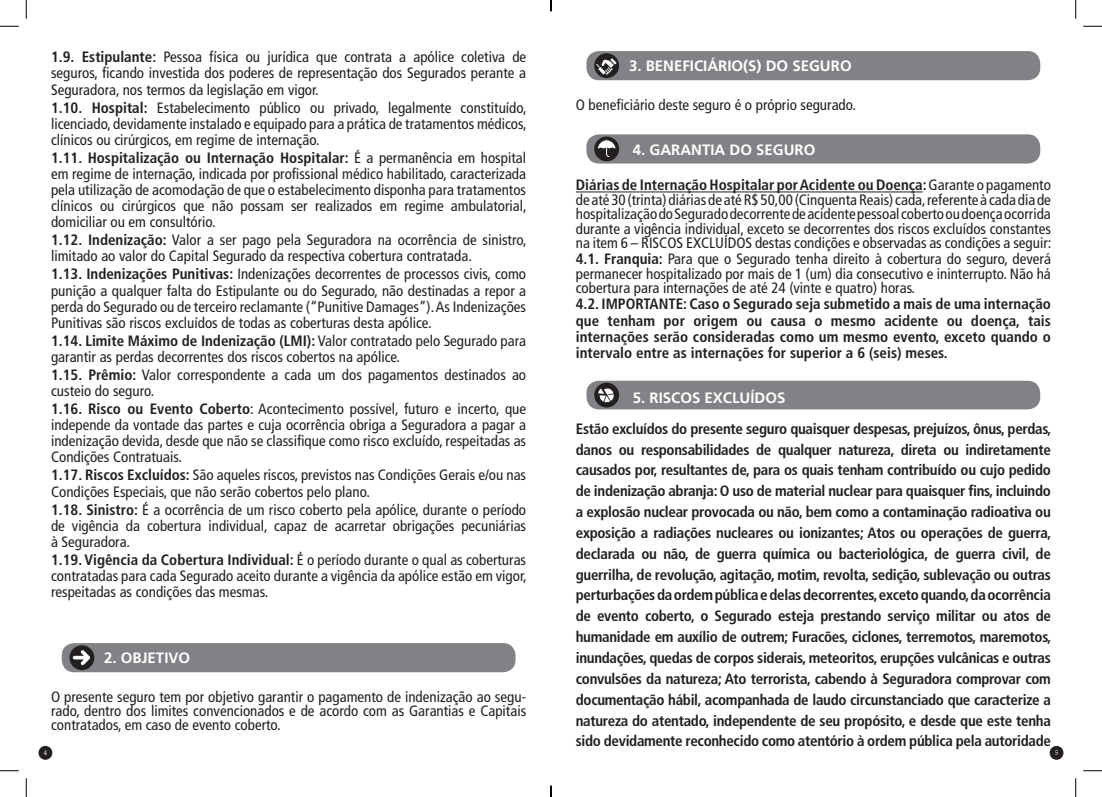
<style>
.page{position:relative;width:1102px;height:797px;background:#fff}
.page>*{position:absolute;margin:0;border:0;box-sizing:border-box;transform-origin:0 0}
.t1{font:condensed 15px/16.1px "Frutiger LT Std";color:#231f20;text-align:justify}
.t2{font:700 condensed 15px/20.9px "Frutiger LT Std";letter-spacing:-.015em;color:#231f20;text-align:justify}
.t3{font:700 15px "Frutiger LT Std";color:#fff}
.t4{font:7.5px "Minion Pro";color:#fff}
.s1{font-weight:700}
</style>
<div class="page">
<div style="left:38px;top:746px;width:14px;height:13px;background:#231f20;border-radius:50%"></div>
<div style="left:1049px;top:746px;width:14px;height:13px;background:#231f20;border-radius:50%"></div>
<div style="left:62px;top:643px;width:453px;height:29px;background:#808285;border-radius:12px"></div>
<div style="left:69px;top:645px;width:25px;height:25px;background:#231f20;border-radius:50%"></div>
<svg style="left:73px;top:650px;width:17px;height:15px"></svg>
<div style="left:586px;top:134px;width:454px;height:29px;background:#808285;border-radius:12px"></div>
<div style="left:594px;top:136px;width:25px;height:25px;background:#231f20;border-radius:50%"></div>
<svg style="left:597px;top:140px;width:18px;height:17px"></svg>
<div style="left:586px;top:381px;width:454px;height:28px;background:#808285;border-radius:12px"></div>
<div style="left:594px;top:382px;width:25px;height:25px;background:#231f20;border-radius:50%"></div>
<svg style="left:598px;top:388px;width:16px;height:14px"></svg>
<div style="left:586px;top:51px;width:454px;height:29px;background:#808285;border-radius:12px"></div>
<div style="left:594px;top:53px;width:25px;height:25px;background:#231f20;border-radius:50%"></div>
<svg style="left:596px;top:58px;width:20px;height:17px"></svg>
<hr style="left:575px;top:191px;width:347px;height:1px;background:#231f20">
<svg style="left:0;top:25px;width:19px;height:2px"></svg>
<svg style="left:1083px;top:25px;width:18px;height:2px"></svg>
<svg style="left:0;top:770px;width:19px;height:1px"></svg>
<svg style="left:1083px;top:770px;width:18px;height:1px"></svg>
<svg style="left:25px;top:0;width:2px;height:19px"></svg>
<svg style="left:25px;top:778px;width:2px;height:19px"></svg>
<svg style="left:1075px;top:0;width:1px;height:19px"></svg>
<svg style="left:1075px;top:778px;width:1px;height:19px"></svg>
<svg style="left:550px;top:785px;width:1px;height:12px"></svg>
<p class="t1" style="left:51px;top:49px;width:476px"><span class="s1">1.9. Estipulante:</span> Pessoa física ou jurídica que contrata a apólice coletiva de seguros, ficando investida dos poderes de representação dos Segurados perante a Seguradora, nos termos da legislação em vigor.</p>
<p class="t1" style="left:51px;top:99px;width:477px"><span class="s1">1.10. Hospital:</span> Estabelecimento público ou privado, legalmente constituído, licenciado, devidamente instalado e equipado para a prática de tratamentos médicos, clínicos ou cirúrgicos, em regime de internação.</p>
<p class="t1" style="left:51px;top:150px;width:477px"><span class="s1">1.11. Hospitalização ou Internação Hospitalar:</span> É a permanência em hospital em regime de internação, indicada por profissional médico habilitado, caracterizada pela utilização de acomodação de que o estabelecimento disponha para tratamentos clínicos ou cirúrgicos que não possam ser realizados em regime ambulatorial, domiciliar ou em consultório.</p>
<p class="t1" style="left:51px;top:232px;width:477px"><span class="s1">1.12. Indenização:</span> Valor a ser pago pela Seguradora na ocorrência de sinistro, limitado ao valor do Capital Segurado da respectiva cobertura contratada.</p>
<p class="t1" style="left:51px;top:266px;width:476px"><span class="s1">1.13. Indenizações Punitivas:</span> Indenizações decorrentes de processos civis, como punição a qualquer falta do Estipulante ou do Segurado, não destinadas a repor a perda do Segurado ou de terceiro reclamante (“Punitive Damages”). As Indenizações Punitivas são riscos excluídos de todas as coberturas desta apólice.</p>
<p class="t1" style="left:51px;top:332px;width:476px"><span class="s1">1.14. Limite Máximo de Indenização (LMI):</span> Valor contratado pelo Segurado para garantir as perdas decorrentes dos riscos cobertos na apólice.</p>
<p class="t1" style="left:51px;top:367px;width:476px"><span class="s1">1.15. Prêmio:</span> Valor correspondente a cada um dos pagamentos destinados ao custeio do seguro.</p>
<p class="t1" style="left:51px;top:401px;width:476px"><span class="s1">1.16. Risco ou Evento Coberto</span>: Acontecimento possível, futuro e incerto, que independe da vontade das partes e cuja ocorrência obriga a Seguradora a pagar a indenização devida, desde que não se classifique como risco excluído, respeitadas as Condições Contratuais.</p>
<p class="t1" style="left:51px;top:467px;width:476px"><span class="s1">1.17. Riscos Excluídos:</span> São aqueles riscos, previstos nas Condições Gerais e/ou nas<br>Condições Especiais, que não serão cobertos pelo plano.</p>
<p class="t1" style="left:51px;top:501px;width:476px"><span class="s1">1.18. Sinistro:</span> É a ocorrência de um risco coberto pela apólice, durante o período de vigência da cobertura individual, capaz de acarretar obrigações pecuniárias à Seguradora.</p>
<p class="t1" style="left:51px;top:551px;width:477px"><span class="s1">1.19. Vigência da Cobertura Individual:</span> É o período durante o qual as coberturas contratadas para cada Segurado aceito durante a vigência da apólice estão em vigor, respeitadas as condições das mesmas.</p>
<p class="t3" style="left:629px;top:57px;width:224px">3. BENEFICIÁRIO(S) DO SEGURO</p>
<p class="t1" style="left:575px;top:96px;width:282px">O beneficiário deste seguro é o próprio segurado.</p>
<p class="t3" style="left:632px;top:140px;width:184px">4. GARANTIA DO SEGURO</p>
<p class="t1" style="left:575px;top:178px;width:477px;line-height:14.4px"><span class="s1">Diárias de Internação Hospitalar por Acidente ou Doença:</span> Garante o pagamento de até 30 (trinta) diárias de até R$ 50,00 (Cinquenta Reais) cada, referente à cada dia de hospitalização do Segurado decorrente de acidente pessoal coberto ou doença ocorrida durante a vigência individual, exceto se decorrentes dos riscos excluídos constantes na item 6 – RISCOS EXCLUÍDOS destas condições e observadas as condições a seguir:</p>
<p class="t1" style="left:575px;top:252px;width:476px;line-height:14.4px"><span class="s1">4.1. Franquia:</span> Para que o Segurado tenha direito à cobertura do seguro, deverá permanecer hospitalizado por mais de 1 (um) dia consecutivo e ininterrupto. Não há cobertura para internações de até 24 (vinte e quatro) horas.</p>
<p class="t2" style="left:575px;top:296px;width:476px;line-height:16.2px">4.2. IMPORTANTE: Caso o Segurado seja submetido a mais de uma internação que tenham por origem ou causa o mesmo acidente ou doença, tais internações serão consideradas como um mesmo evento, exceto quando o intervalo entre as internações for superior a 6 (seis) meses.</p>
<p class="t3" style="left:632px;top:388px;width:154px">5. RISCOS EXCLUÍDOS</p>
<p class="t2" style="left:575px;top:418px;width:477px">Estão excluídos do presente seguro quaisquer despesas, prejuízos, ônus, perdas, danos ou responsabilidades de qualquer natureza, direta ou indiretamente causados por, resultantes de, para os quais tenham contribuído ou cujo pedido de indenização abranja: O uso de material nuclear para quaisquer fins, incluindo a explosão nuclear provocada ou não, bem como a contaminação radioativa ou exposição a radiações nucleares ou ionizantes; Atos ou operações de guerra, declarada ou não, de guerra química ou bacteriológica, de guerra civil, de guerrilha, de revolução, agitação, motim, revolta, sedição, sublevação ou outras perturbações da ordem pública e delas decorrentes, exceto quando, da ocorrência de evento coberto, o Segurado esteja prestando serviço militar ou atos de humanidade em auxílio de outrem; Furacões, ciclones, terremotos, maremotos, inundações, quedas de corpos siderais, meteoritos, erupções vulcânicas e outras convulsões da natureza; Ato terrorista, cabendo à Seguradora comprovar com documentação hábil, acompanhada de laudo circunstanciado que caracterize a natureza do atentado, independente de seu propósito, e desde que este tenha sido devidamente reconhecido como atentório à ordem pública pela autoridade</p>
<p class="t3" style="left:104px;top:649px;width:87px">2. OBJETIVO</p>
<p class="t1" style="left:51px;top:689px;width:476px;line-height:14.4px">O presente seguro tem por objetivo garantir o pagamento de indenização ao segu&shy;rado, dentro dos limites convencionados e de acordo com as Garantias e Capitais contratados, em caso de evento coberto.</p>
<p class="t4" style="left:44px;top:747px;width:5px">4</p>
<p class="t4" style="left:1054px;top:747px;width:5px">5</p>
</div>
